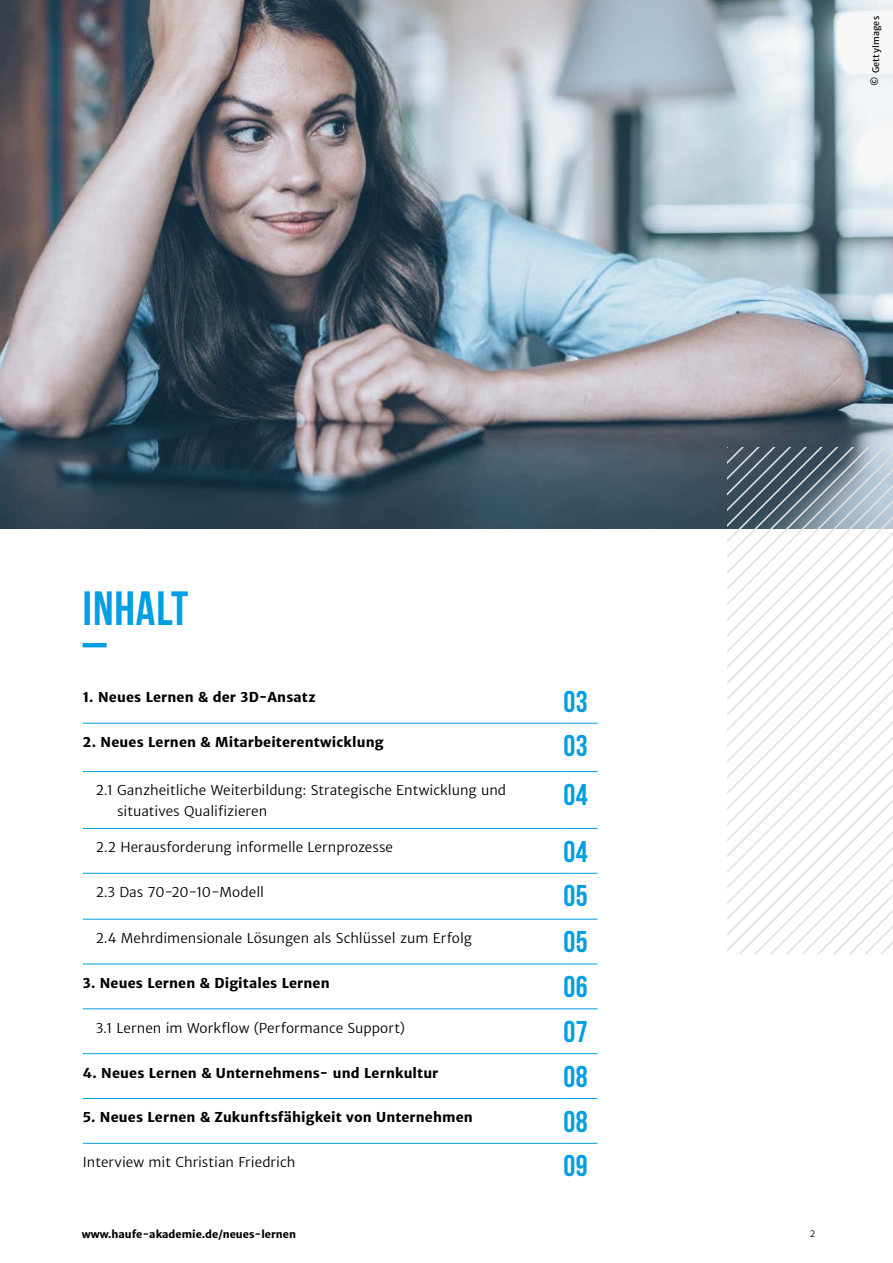
<style>
.page{position:relative;width:893px;height:1263px;background:#fff}
.page>*{position:absolute;margin:0;border:0;box-sizing:border-box;transform-origin:0 0}
.t1{font:700 48px/37px "Bebas Neue";letter-spacing:.02em;color:#009ee3}
.t2{font:700 30px "Bebas Neue";letter-spacing:.02em;color:#009ee3}
.t3{font:13.5px/20.2px "Haufe Merriweather Sans Lt";color:#000}
.t4{font:700 13.5px "Haufe Merriweather Sans";letter-spacing:.01em;color:#000}
.t5{font:700 10.5px "Haufe Merriweather Sans";color:#000}
.t6{font:9px "Haufe Merriweather Sans";letter-spacing:.02em;color:#000}
.t7{font:9px "Haufe Merriweather Sans Lt";color:#000}
</style>
<div class="page">
<hr style="left:83px;top:723px;width:480px;height:1px;background:#009ee3">
<hr style="left:563px;top:723px;width:34px;height:1px;background:#009ee3">
<hr style="left:83px;top:771px;width:480px;height:1px;background:#009ee3">
<hr style="left:563px;top:771px;width:34px;height:1px;background:#009ee3">
<hr style="left:83px;top:828px;width:480px;height:1px;background:#009ee3">
<hr style="left:563px;top:828px;width:34px;height:1px;background:#009ee3">
<hr style="left:83px;top:873px;width:480px;height:1px;background:#009ee3">
<hr style="left:563px;top:873px;width:34px;height:1px;background:#009ee3">
<hr style="left:83px;top:919px;width:480px;height:1px;background:#009ee3">
<hr style="left:563px;top:919px;width:34px;height:1px;background:#009ee3">
<hr style="left:83px;top:964px;width:480px;height:1px;background:#009ee3">
<hr style="left:563px;top:964px;width:34px;height:1px;background:#009ee3">
<hr style="left:83px;top:1008px;width:480px;height:1px;background:#009ee3">
<hr style="left:563px;top:1008px;width:34px;height:1px;background:#009ee3">
<hr style="left:83px;top:1053px;width:480px;height:1px;background:#009ee3">
<hr style="left:563px;top:1053px;width:34px;height:1px;background:#009ee3">
<hr style="left:83px;top:1098px;width:480px;height:1px;background:#009ee3">
<hr style="left:563px;top:1098px;width:34px;height:1px;background:#009ee3">
<hr style="left:83px;top:1143px;width:480px;height:1px;background:#009ee3">
<hr style="left:563px;top:1143px;width:34px;height:1px;background:#009ee3">
<img style="left:0;top:0;width:893px;height:529px">
<svg style="left:727px;top:448px;width:166px;height:506px"></svg>
<p class="t6" style="left:870px;top:86px;width:71px;rotate:-90deg">© GettyImages</p>
<h1 class="t1" style="left:83px;top:590px;width:107px">Inhalt –</h1>
<p class="t4" style="left:83px;top:689px;width:234px">1. Neues Lernen &amp; der 3D-Ansatz</p>
<h2 class="t2" style="left:563px;top:685px;width:26px">03</h2>
<p class="t4" style="left:83px;top:734px;width:302px">2. Neues Lernen &amp; Mitarbeiterentwicklung</p>
<h2 class="t2" style="left:563px;top:729px;width:26px">03</h2>
<p class="t3" style="left:117px;top:781px;width:390px;text-indent:-22px">2.1 Ganzheitliche Weiterbildung: Strategische Entwicklung und situatives Qualifizieren</p>
<h2 class="t2" style="left:563px;top:778px;width:26px">04</h2>
<p class="t3" style="left:96px;top:837px;width:299px">2.2 Herausforderung informelle Lernprozesse</p>
<h2 class="t2" style="left:563px;top:835px;width:26px">04</h2>
<p class="t3" style="left:96px;top:882px;width:170px">2.3 Das 70-20-10-Modell</p>
<h2 class="t2" style="left:563px;top:879px;width:26px">05</h2>
<p class="t3" style="left:96px;top:928px;width:378px">2.4 Mehrdimensionale Lösungen als Schlüssel zum Erfolg</p>
<h2 class="t2" style="left:563px;top:925px;width:26px">05</h2>
<p class="t4" style="left:83px;top:975px;width:248px">3. Neues Lernen &amp; Digitales Lernen</p>
<h2 class="t2" style="left:563px;top:970px;width:26px">06</h2>
<p class="t3" style="left:96px;top:1018px;width:311px">3.1 Lernen im Workflow (Performance Support)</p>
<h2 class="t2" style="left:563px;top:1015px;width:26px">07</h2>
<p class="t4" style="left:83px;top:1064px;width:357px">4. Neues Lernen &amp; Unternehmens- und Lernkultur</p>
<h2 class="t2" style="left:563px;top:1060px;width:26px">08</h2>
<p class="t4" style="left:83px;top:1109px;width:391px">5. Neues Lernen &amp; Zukunftsfähigkeit von Unternehmen</p>
<h2 class="t2" style="left:563px;top:1105px;width:26px">08</h2>
<p class="t3" style="left:83px;top:1152px;width:214px">Interview mit Christian Friedrich</p>
<h2 class="t2" style="left:563px;top:1149px;width:26px">09</h2>
<p class="t5" style="left:82px;top:1227px;width:216px">www.haufe-akademie.de/neues-lernen</p>
<p class="t7" style="left:810px;top:1228px;width:7px">2</p>
</div>
